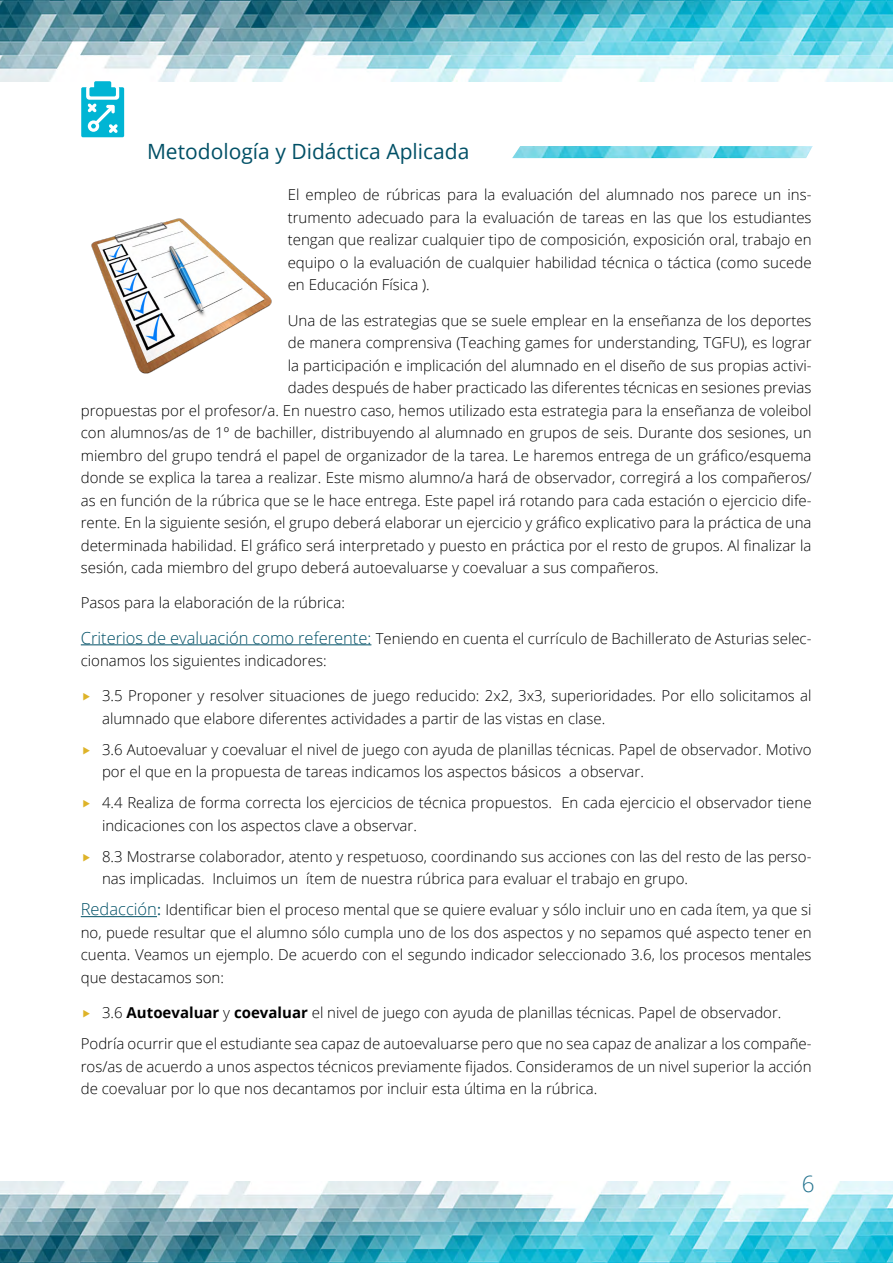
<style>
.page{position:relative;width:893px;height:1263px;background:#fff}
.page>*{position:absolute;margin:0;border:0;box-sizing:border-box;transform-origin:0 0}
.t1{font:300 22.5px "Open Sans";color:#22728e}
.t2{font:21px "Open Sans";color:#005066}
.t3{font:300 15px/22.5px "Open Sans";color:#000}
.s1{font-size:16.5px;color:#005066}
.s2{font-weight:400;color:#005066}
.s3{font-weight:700}
</style>
<div class="page">
<img style="left:0;top:0;width:893px;height:81px">
<img style="left:0;top:1182px;width:893px;height:81px">
<svg style="left:81px;top:81px;width:43px;height:56px"></svg>
<img style="left:512px;top:146px;width:301px;height:12px">
<hr style="left:81px;top:644px;width:290px;height:1px;background:#005066">
<hr style="left:81px;top:916px;width:76px;height:1px;background:#005066">
<img style="left:91px;top:218px;width:181px;height:156px">
<h2 class="t2" style="left:147px;top:137px;width:324px">Metodología y Didáctica Aplicada</h2>
<p class="t3" style="left:288px;top:183px;width:525px;text-align:justify">El empleo de rúbricas para la evaluación del alumnado nos parece un ins&shy;trumento adecuado para la evaluación de tareas en las que los estudiantes tengan que realizar cualquier tipo de composición, exposición oral, trabajo en equipo o la evaluación de cualquier habilidad técnica o táctica (como sucede en Educación Física ).</p>
<p class="t3" style="left:288px;top:308px;width:525px">Una de las estrategias que se suele emplear en la enseñanza de los deportes</p>
<p class="t3" style="left:288px;top:331px;width:525px">de manera comprensiva (Teaching games for understanding, TGFU), es lograr</p>
<p class="t3" style="left:288px;top:353px;width:525px">la participación e implicación del alumnado en el diseño de sus propias activi-</p>
<p class="t3" style="left:288px;top:376px;width:525px">dades después de haber practicado las diferentes técnicas en sesiones previas</p>
<p class="t3" style="left:81px;top:398px;width:732px">propuestas por el profesor/a. En nuestro caso, hemos utilizado esta estrategia para la enseñanza de voleibol</p>
<p class="t3" style="left:81px;top:421px;width:732px">con alumnos/as de 1º de bachiller, distribuyendo al alumnado en grupos de seis. Durante dos sesiones, un</p>
<p class="t3" style="left:81px;top:443px;width:732px">miembro del grupo tendrá el papel de organizador de la tarea. Le haremos entrega de un gráfico/esquema</p>
<p class="t3" style="left:81px;top:466px;width:732px">donde se explica la tarea a realizar. Este mismo alumno/a hará de observador, corregirá a los compañeros/</p>
<p class="t3" style="left:81px;top:488px;width:732px">as en función de la rúbrica que se le hace entrega. Este papel irá rotando para cada estación o ejercicio dife-</p>
<p class="t3" style="left:81px;top:511px;width:732px">rente. En la siguiente sesión, el grupo deberá elaborar un ejercicio y gráfico explicativo para la práctica de una</p>
<p class="t3" style="left:81px;top:533px;width:732px">determinada habilidad. El gráfico será interpretado y puesto en práctica por el resto de grupos. Al finalizar la</p>
<p class="t3" style="left:81px;top:556px;width:579px">sesión, cada miembro del grupo deberá autoevaluarse y coevaluar a sus compañeros.</p>
<p class="t3" style="left:81px;top:591px;width:266px">Pasos para la elaboración de la rúbrica:</p>
<p class="t3" style="left:81px;top:626px;width:732px"><span class="s1">Criterios de evaluación como referente:</span> Teniendo en cuenta el currículo de Bachillerato de Asturias selec&shy;cionamos los siguientes indicadores:</p>
<p class="t3" style="left:102px;top:684px;width:711px">3.5 Proponer y resolver situaciones de juego reducido: 2x2, 3x3, superioridades. Por ello solicitamos al alumnado que elabore diferentes actividades a partir de las vistas en clase.</p>
<p class="t3" style="left:102px;top:738px;width:711px">3.6 Autoevaluar y coevaluar el nivel de juego con ayuda de planillas técnicas. Papel de observador. Motivo por el que en la propuesta de tareas indicamos los aspectos básicos a observar.</p>
<p class="t3" style="left:102px;top:791px;width:711px">4.4 Realiza de forma correcta los ejercicios de técnica propuestos. En cada ejercicio el observador tiene indicaciones con los aspectos clave a observar.</p>
<p class="t3" style="left:102px;top:845px;width:711px">8.3 Mostrarse colaborador, atento y respetuoso, coordinando sus acciones con las del resto de las perso&shy;nas implicadas. Incluimos un ítem de nuestra rúbrica para evaluar el trabajo en grupo.</p>
<p class="t3" style="left:81px;top:898px;width:732px;text-align:justify"><span class="s1">Redacción</span><span class="s2">:</span> Identificar bien el proceso mental que se quiere evaluar y sólo incluir uno en cada ítem, ya que si no, puede resultar que el alumno sólo cumpla uno de los dos aspectos y no sepamos qué aspecto tener en cuenta. Veamos un ejemplo. De acuerdo con el segundo indicador seleccionado 3.6, los procesos mentales que destacamos son:</p>
<p class="t3" style="left:81px;top:997px;width:732px;line-height:31px;text-align:center">3.6 <span class="s3">Autoevaluar</span> y <span class="s3">coevaluar</span> el nivel de juego con ayuda de planillas técnicas. Papel de observador.<br>Podría ocurrir que el estudiante sea capaz de autoevaluarse pero que no sea capaz de analizar a los compañe-</p>
<p class="t3" style="left:81px;top:1054px;width:732px">ros/as de acuerdo a unos aspectos técnicos previamente fijados. Consideramos de un nivel superior la acción de coevaluar por lo que nos decantamos por incluir esta última en la rúbrica.</p>
<h1 class="t1" style="left:802px;top:1168px;width:14px">6</h1>
</div>
